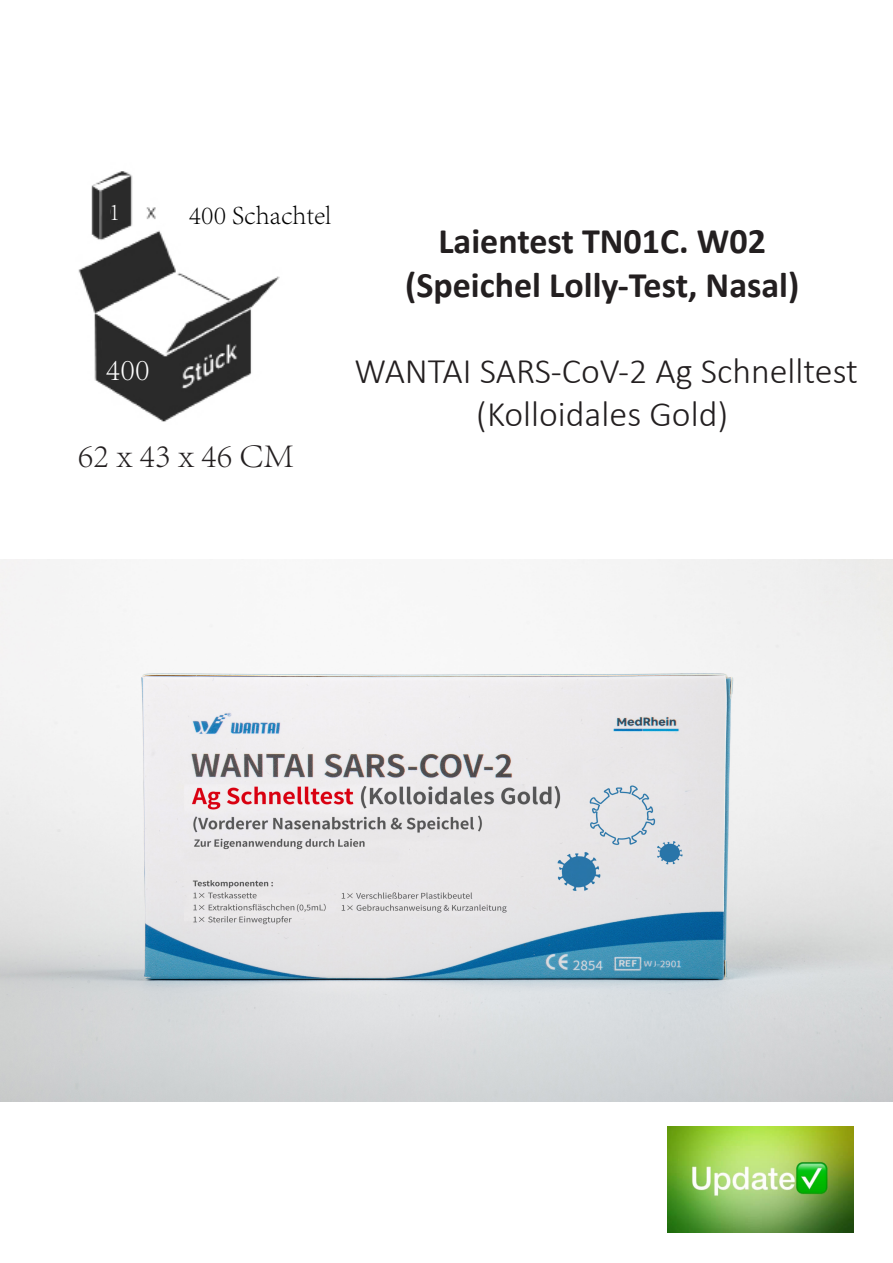
<style>
.page{position:relative;width:893px;height:1263px;background:#fff}
.page>*{position:absolute;margin:0;border:0;box-sizing:border-box;transform-origin:0 0}
.t1{font:300 36px/43.2px "Calibri";color:#231f20;text-align:center}
.t2{font:700 36px "Calibri";color:#231f20}
.t3{font:300 34.2px "Adobe Song Std";color:#231f20}
.t4{font:300 31.5px "Adobe Song Std";color:#fff}
.t5{font:300 27px "Adobe Song Std";color:#030303}
.t6{font:300 25.05px "Adobe Song Std";color:#fff}
</style>
<div class="page">
<img style="left:78px;top:171px;width:202px;height:251px">
<svg style="left:101px;top:322px;width:62px;height:88px"></svg>
<svg style="left:108px;top:194px;width:21px;height:30px"></svg>
<div style="left:159px;top:194px;width:159px;height:30px;background:#fff"></div>
<img style="left:0;top:559px;width:893px;height:542px">
<img style="left:667px;top:1127px;width:186px;height:105px">
<p class="t6" style="left:109px;top:197px;width:13px">1</p>
<p class="t5" style="left:189px;top:199px;width:144px">400 Schachtel</p>
<p class="t4" style="left:106px;top:352px;width:45px">400</p>
<p class="t3" style="left:78px;top:436px;width:218px">62 x 43 x 46 CM</p>
<p class="t2" style="left:438px;top:216px;width:329px">Laientest TN01C. W02</p>
<p class="t2" style="left:405px;top:259px;width:396px">(Speichel Lolly-Test, Nasal)</p>
<p class="t1" style="left:355px;top:349px;width:505px">WANTAI SARS-CoV-2 Ag Schnelltest (Kolloidales Gold)</p>
</div>
